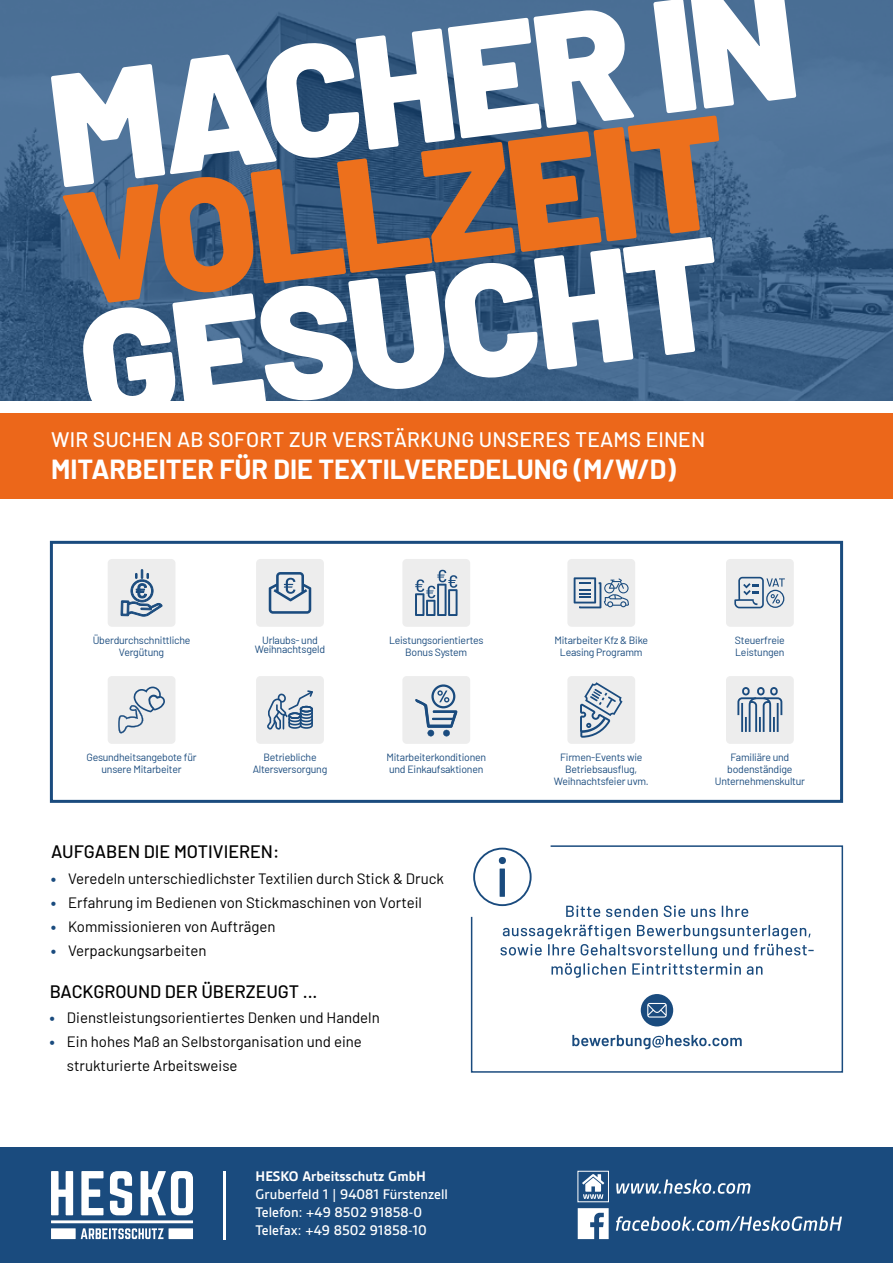
<style>
.page{position:relative;width:893px;height:1263px;background:#fff}
.page>*{position:absolute;margin:0;border:0;box-sizing:border-box;transform-origin:0 0}
.t1{font:700 27px "Barlow";color:#fff}
.t2{font:500 21px "Barlow";letter-spacing:.01em;color:#fff}
.t3{font:500 18px "Barlow";color:#000}
.t4{font:15px/24px "Barlow";color:#000}
.t5{font:500 15px/18px "Gesta";color:#fff}
.t6{font:700 15px "Gesta";color:#fff}
.t7{font:10.5px/12px "Barlow";letter-spacing:-.02em;color:#1a4b7e;text-align:center}
.s1{font-weight:900;color:#1a4b7e}
</style>
<div class="page">
<div style="left:0;top:1147px;width:893px;height:116px;background:#1a4b7e"></div>
<svg style="left:81px;top:1228px;width:83px;height:11px"></svg>
<div style="left:169px;top:1228px;width:24px;height:11px;background:#fff"></div>
<div style="left:51px;top:1228px;width:25px;height:11px;background:#fff"></div>
<hr style="left:51px;top:1220px;width:142px;height:3px;background:#fff">
<svg style="left:51px;top:1171px;width:22px;height:44px"></svg>
<svg style="left:81px;top:1171px;width:22px;height:44px"></svg>
<svg style="left:110px;top:1171px;width:22px;height:44px"></svg>
<svg style="left:141px;top:1171px;width:52px;height:44px"></svg>
<hr style="left:223px;top:1171px;width:2px;height:68px;background:#fff">
<svg style="left:578px;top:1208px;width:31px;height:31px"></svg>
<div style="left:578px;top:1171px;width:31px;height:31px;background:#1a4b7e;border:1px solid #fff"></div>
<svg style="left:582px;top:1174px;width:22px;height:25px"></svg>
<svg style="left:616px;top:1179px;width:134px;height:15px"></svg>
<svg style="left:616px;top:1216px;width:226px;height:15px"></svg>
<div style="left:0;top:413px;width:893px;height:85px;background:#ec671a"></div>
<div style="left:108px;top:559px;width:67px;height:68px;background:#ededed;border-radius:4px"></div>
<svg style="left:121px;top:569px;width:42px;height:47px"></svg>
<div style="left:108px;top:676px;width:67px;height:68px;background:#ededed;border-radius:4px"></div>
<svg style="left:118px;top:686px;width:47px;height:47px"></svg>
<div style="left:256px;top:559px;width:68px;height:68px;background:#ededed;border-radius:4px"></div>
<svg style="left:269px;top:572px;width:42px;height:42px"></svg>
<div style="left:256px;top:676px;width:68px;height:68px;background:#ededed;border-radius:4px"></div>
<svg style="left:267px;top:690px;width:46px;height:40px"></svg>
<div style="left:402px;top:559px;width:68px;height:68px;background:#ededed;border-radius:4px"></div>
<svg style="left:415px;top:570px;width:43px;height:46px"></svg>
<div style="left:402px;top:676px;width:68px;height:68px;background:#ededed;border-radius:4px"></div>
<svg style="left:415px;top:690px;width:43px;height:46px"></svg>
<div style="left:431px;top:684px;width:24px;height:24px;border:2px solid #1a4b7e;border-radius:50%"></div>
<div style="left:567px;top:559px;width:68px;height:68px;background:#ededed;border-radius:4px"></div>
<svg style="left:574px;top:577px;width:55px;height:31px"></svg>
<div style="left:567px;top:676px;width:68px;height:68px;background:#ededed;border-radius:4px"></div>
<svg style="left:580px;top:682px;width:42px;height:56px"></svg>
<div style="left:726px;top:559px;width:68px;height:68px;background:#ededed;border-radius:4px"></div>
<svg style="left:734px;top:577px;width:51px;height:31px"></svg>
<div style="left:766px;top:590px;width:18px;height:18px;border:1px solid #1a4b7e;border-radius:50%"></div>
<div style="left:726px;top:676px;width:68px;height:68px;background:#ededed;border-radius:4px"></div>
<div style="left:742px;top:687px;width:8px;height:8px;border:2px solid #1a4b7e;border-radius:3px"></div>
<div style="left:770px;top:687px;width:8px;height:8px;border:2px solid #1a4b7e;border-radius:3px"></div>
<div style="left:757px;top:687px;width:8px;height:8px;border:2px solid #1a4b7e;border-radius:3px"></div>
<svg style="left:737px;top:697px;width:46px;height:35px"></svg>
<div style="left:50px;top:541px;width:793px;height:262px;border:3px solid #1a4b7e"></div>
<svg style="left:470px;top:845px;width:374px;height:228px"></svg>
<svg style="left:499px;top:857px;width:7px;height:40px"></svg>
<div style="left:473px;top:848px;width:59px;height:58px;border:2px solid #1a4b7e;border-radius:50%"></div>
<div style="left:641px;top:994px;width:32px;height:32px;background:#1a4b7e;border-radius:50%"></div>
<svg style="left:647px;top:1003px;width:20px;height:14px"></svg>
<svg style="left:572px;top:1035px;width:170px;height:14px"></svg>
<svg style="left:500px;top:924px;width:314px;height:54px"></svg>
<svg style="left:566px;top:905px;width:182px;height:12px"></svg>
<svg style="left:0;top:0;width:893px;height:400px;background:#40658b"></svg>
<svg style="left:83px;top:303px;width:631px;height:97px"></svg>
<svg style="left:63px;top:187px;width:656px;height:116px"></svg>
<svg style="left:51px;top:0;width:745px;height:187px"></svg>
<h2 class="t2" style="left:51px;top:424px;width:656px">WIR SUCHEN AB SOFORT ZUR VERSTÄRKUNG UNSERES TEAMS EINEN</h2>
<h1 class="t1" style="left:51px;top:450px;width:626px">MITARBEITER FÜR DIE TEXTILVEREDELUNG (M/W/D)</h1>
<p class="t7" style="left:93px;top:633px;width:99px">Überdurchschnittliche<br>Vergütung</p>
<p class="t7" style="left:255px;top:634px;width:72px;line-height:9px">Urlaubs- und<br>Weihnachtsgeld</p>
<p class="t7" style="left:389px;top:633px;width:96px">Leistungsorientiertes<br>Bonus System</p>
<p class="t7" style="left:554px;top:633px;width:95px">Mitarbeiter Kfz &amp; Bike<br>Leasing Programm</p>
<p class="t7" style="left:735px;top:633px;width:51px;text-align:left">Steuerfreie<br>Leistungen</p>
<p class="t7" style="left:86px;top:750px;width:112px">Gesundheitsangebote für unsere Mitarbeiter</p>
<p class="t7" style="left:253px;top:750px;width:76px">Betriebliche<br>Altersversorgung</p>
<p class="t7" style="left:386px;top:750px;width:101px;text-align:left">Mitarbeiterkonditionen und Einkaufsaktionen</p>
<p class="t7" style="left:554px;top:750px;width:96px">Firmen-Events wie<br>Betriebsausflug,<br>Weihnachtsfeier uvm.</p>
<p class="t7" style="left:715px;top:750px;width:92px">Familiäre und bodenständige<br>Unternehmenskultur</p>
<h3 class="t3" style="left:51px;top:838px;width:230px">AUFGABEN DIE MOTIVIEREN:</h3>
<h3 class="t4" style="left:51px;top:866px;width:395px"><span class="s1">•</span> Veredeln unterschiedlichster Textilien durch Stick &amp; Druck</h3>
<h3 class="t4" style="left:51px;top:890px;width:373px"><span class="s1">•</span> Erfahrung im Bedienen von Stickmaschinen von Vorteil</h3>
<h3 class="t4" style="left:51px;top:914px;width:226px"><span class="s1">•</span> Kommissionieren von Aufträgen</h3>
<h3 class="t4" style="left:51px;top:938px;width:157px"><span class="s1">•</span> Verpackungsarbeiten</h3>
<h3 class="t3" style="left:50px;top:978px;width:269px">BACKGROUND DER ÜBERZEUGT ...</h3>
<h3 class="t4" style="left:50px;top:1004px;width:331px"><span class="s1">•</span> Dienstleistungsorientiertes Denken und Handeln</h3>
<h3 class="t4" style="left:67px;top:1028px;width:296px;text-indent:-17px"><span class="s1">•</span> Ein hohes Maß an Selbstorganisation und eine strukturierte Arbeitsweise</h3>
<h3 class="t6" style="left:256px;top:1167px;width:172px">HESKO Arbeitsschutz GmbH</h3>
<h3 class="t5" style="left:256px;top:1185px;width:194px">Gruberfeld 1 | 94081 Fürstenzell<br>Telefon: +49 8502 91858-0<br>Telefax: +49 8502 91858-10</h3>
</div>
